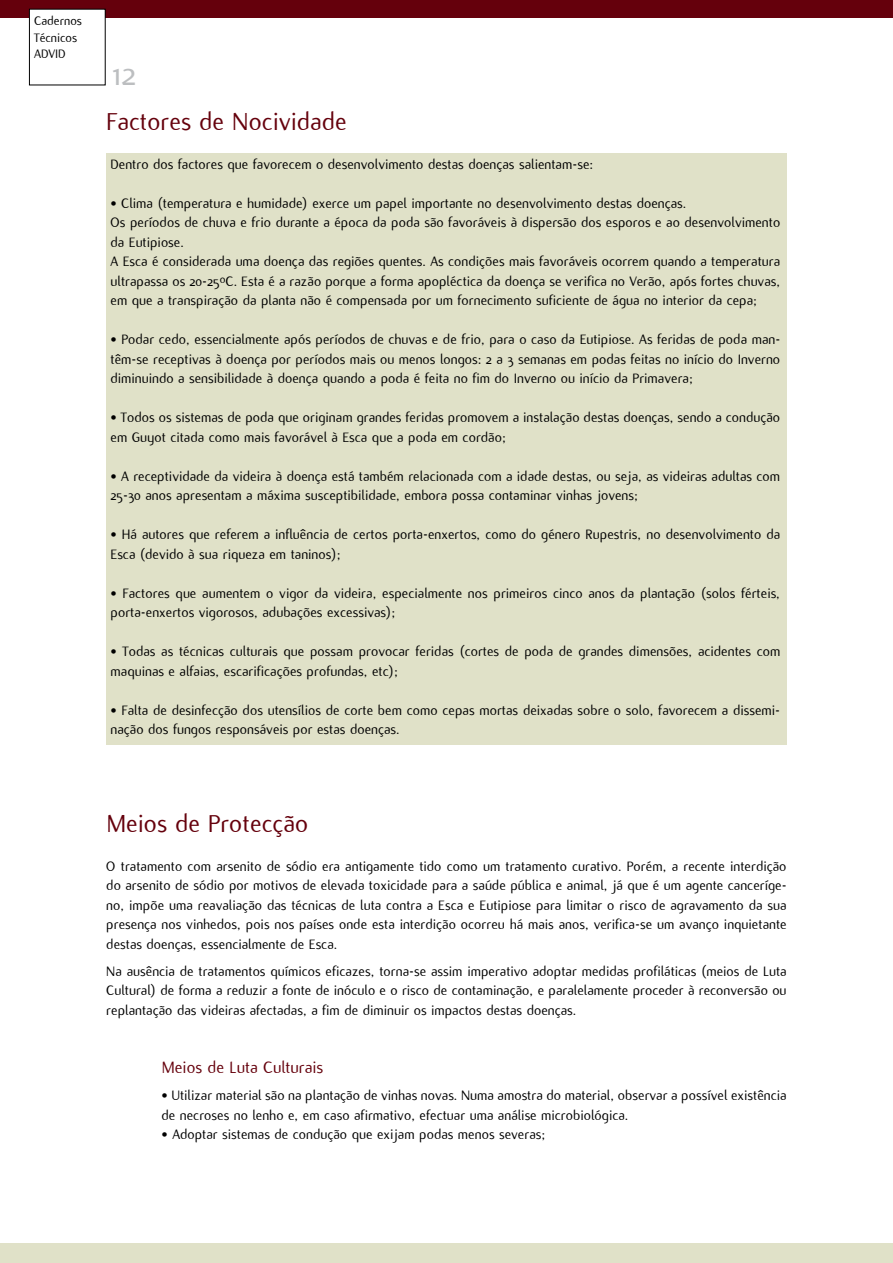
<style>
.page{position:relative;width:893px;height:1263px;background:#fff}
.page>*{position:absolute;margin:0;border:0;box-sizing:border-box;transform-origin:0 0}
.t1{font:36px "Flux";color:#bcbec0}
.t2{font:27px "Flux";color:#65000c}
.t3{font:18px "Flux";color:#65000c}
.t4{font:15px/19.5px "Flux";color:#000}
.t5{font:13.5px/16.2px "Flux";color:#000}
</style>
<div class="page">
<div style="left:0;top:0;width:893px;height:17px;background:#65000c"></div>
<div style="left:0;top:1243px;width:893px;height:20px;background:#e0e1c8"></div>
<div style="left:106px;top:153px;width:681px;height:591px;background:#e0e1c8"></div>
<div style="left:29px;top:9px;width:76px;height:76px;background:#fff"></div>
<p class="t5" style="left:34px;top:13px;width:49px">Cadernos<br>Técnicos<br>ADVID</p>
<h1 class="t1" style="left:112px;top:53px;width:26px">12</h1>
<h2 class="t2" style="left:106px;top:106px;width:242px">Factores de Nocividade</h2>
<p class="t4" style="left:111px;top:154px;width:484px">Dentro dos factores que favorecem o desenvolvimento destas doenças salientam-se:</p>
<p class="t4" style="left:111px;top:193px;width:671px">• Clima (temperatura e humidade) exerce um papel importante no desenvolvimento destas doenças.<br>Os períodos de chuva e frio durante a época da poda são favoráveis à dispersão dos esporos e ao desenvolvimento da Eutipiose.<br>A Esca é considerada uma doença das regiões quentes. As condições mais favoráveis ocorrem quando a temperatura ultrapassa os 20-25<sup>o</sup>C. Esta é a razão porque a forma apopléctica da doença se verifica no Verão, após fortes chuvas, em que a transpiração da planta não é compensada por um fornecimento suficiente de água no interior da cepa;</p>
<p class="t4" style="left:111px;top:330px;width:671px;text-align:justify">• Podar cedo, essencialmente após períodos de chuvas e de frio, para o caso da Eutipiose. As feridas de poda man&shy;têm-se receptivas à doença por períodos mais ou menos longos: 2 a 3 semanas em podas feitas no início do Inverno diminuindo a sensibilidade à doença quando a poda é feita no fim do Inverno ou início da Primavera;</p>
<p class="t4" style="left:111px;top:408px;width:671px">• Todos os sistemas de poda que originam grandes feridas promovem a instalação destas doenças, sendo a condução em Guyot citada como mais favorável à Esca que a poda em cordão;</p>
<p class="t4" style="left:111px;top:466px;width:671px">• A receptividade da videira à doença está também relacionada com a idade destas, ou seja, as videiras adultas com<br>25-30 anos apresentam a máxima susceptibilidade, embora possa contaminar vinhas jovens;</p>
<p class="t4" style="left:111px;top:525px;width:671px">• Há autores que referem a influência de certos porta-enxertos, como do género Rupestris, no desenvolvimento da<br>Esca (devido à sua riqueza em taninos);</p>
<p class="t4" style="left:111px;top:583px;width:671px">• Factores que aumentem o vigor da videira, especialmente nos primeiros cinco anos da plantação (solos férteis, porta-enxertos vigorosos, adubações excessivas);</p>
<p class="t4" style="left:111px;top:642px;width:671px">• Todas as técnicas culturais que possam provocar feridas (cortes de poda de grandes dimensões, acidentes com maquinas e alfaias, escarificações profundas, etc);</p>
<p class="t4" style="left:111px;top:700px;width:671px">• Falta de desinfecção dos utensílios de corte bem como cepas mortas deixadas sobre o solo, favorecem a dissemi&shy;nação dos fungos responsáveis por estas doenças.</p>
<h2 class="t2" style="left:106px;top:808px;width:203px">Meios de Protecção</h2>
<p class="t4" style="left:106px;top:856px;width:682px;text-align:justify">O tratamento com arsenito de sódio era antigamente tido como um tratamento curativo. Porém, a recente interdição do arsenito de sódio por motivos de elevada toxicidade para a saúde pública e animal, já que é um agente canceríge&shy;no, impõe uma reavaliação das técnicas de luta contra a Esca e Eutipiose para limitar o risco de agravamento da sua presença nos vinhedos, pois nos países onde esta interdição ocorreu há mais anos, verifica-se um avanço inquietante destas doenças, essencialmente de Esca.</p>
<p class="t4" style="left:106px;top:961px;width:682px;text-align:justify">Na ausência de tratamentos químicos eficazes, torna-se assim imperativo adoptar medidas profiláticas (meios de Luta Cultural) de forma a reduzir a fonte de inóculo e o risco de contaminação, e paralelamente proceder à reconversão ou replantação das videiras afectadas, a fim de diminuir os impactos destas doenças.</p>
<p class="t3" style="left:162px;top:1058px;width:163px">Meios de Luta Culturais</p>
<p class="t4" style="left:162px;top:1086px;width:626px">• Utilizar material são na plantação de vinhas novas. Numa amostra do material, observar a possível existência de necroses no lenho e, em caso afirmativo, efectuar uma análise microbiológica.</p>
<p class="t4" style="left:162px;top:1125px;width:385px">• Adoptar sistemas de condução que exijam podas menos severas;</p>
</div>
